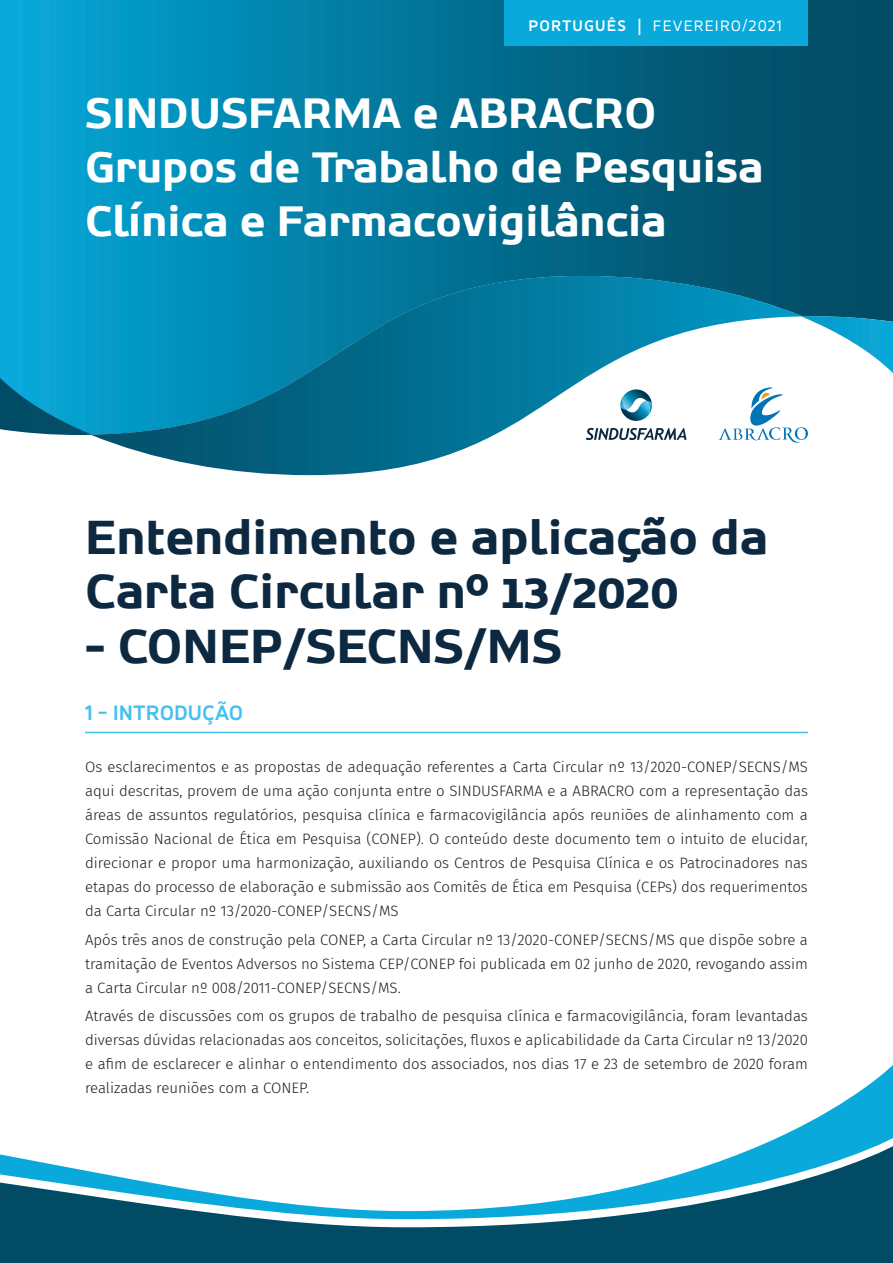
<style>
.page{position:relative;width:893px;height:1263px;background:#fff}
.page>*{position:absolute;margin:0;border:0;box-sizing:border-box;transform-origin:0 0}
.t1{font:700 45.75px/54.8px "Sone";color:#0d2941}
.t2{font:700 40.8px/54.2px "Sone";color:#fff}
.Capitulo{font:700 22.5px "Accord Alternate";color:#42c0f0}
.t3{font:16.5px "Accord Alternate";letter-spacing:.07em;color:#fff}
.Texto{font:300 15px/24px "Fira Sans";color:#1d1d1b;text-align:justify}
.s1{font-weight:700}
</style>
<div class="page">
<div style="left:0;top:1219px;width:893px;height:44px;background:#024b64"></div>
<svg style="left:0;top:1065px;width:893px;height:154px"></svg>
<svg style="left:0;top:0;width:893px;height:276px;background:#02759a"></svg>
<svg style="left:0;top:276px;width:893px;height:199px"></svg>
<div style="left:504px;top:0;width:303px;height:46px;background:#09aadb"></div>
<hr style="left:85px;top:732px;width:723px;height:1px;background:#42c0f0">
<svg style="left:586px;top:428px;width:100px;height:12px"></svg>
<svg style="left:619px;top:388px;width:34px;height:34px"></svg>
<img style="left:622px;top:389px;width:30px;height:20px">
<svg style="left:620px;top:396px;width:6px;height:13px"></svg>
<img style="left:621px;top:401px;width:29px;height:20px">
<svg style="left:718px;top:387px;width:90px;height:56px"></svg>
<p class="t3" style="left:528px;top:16px;width:255px"><span class="s1">PORTUGUÊS |</span> FEVEREIRO/2021</p>
<p class="t2" style="left:85px;top:84px;width:573px">SINDUSFARMA e ABRACRO</p>
<p class="t2" style="left:85px;top:139px;width:680px">Grupos de Trabalho de Pesquisa<br>Clínica e Farmacovigilância</p>
<p class="t1" style="left:85px;top:508px;width:685px">Entendimento e aplicação da<br>Carta Circular nº 13/2020</p>
<p class="t1" style="left:85px;top:618px;width:479px">- CONEP/SECNS/MS</p>
<p class="Capitulo" style="left:85px;top:699px;width:160px">1 - INTRODUÇÃO</p>
<p class="Texto" style="left:85px;top:755px;width:724px">Os esclarecimentos e as propostas de adequação referentes a Carta Circular nº 13/2020-CONEP/SECNS/MS aqui descritas, provem de uma ação conjunta entre o SINDUSFARMA e a ABRACRO com a representação das áreas de assuntos regulatórios, pesquisa clínica e farmacovigilância após reuniões de alinhamento com a Comissão Nacional de Ética em Pesquisa (CONEP). O conteúdo deste documento tem o intuito de elucidar, direcionar e propor uma harmonização, auxiliando os Centros de Pesquisa Clínica e os Patrocinadores nas etapas do processo de elaboração e submissão aos Comitês de Ética em Pesquisa (CEPs) dos requerimentos da Carta Circular nº 13/2020-CONEP/SECNS/MS</p>
<p class="Texto" style="left:85px;top:927px;width:724px">Após três anos de construção pela CONEP, a Carta Circular nº 13/2020-CONEP/SECNS/MS que dispõe sobre a tramitação de Eventos Adversos no Sistema CEP/CONEP foi publicada em 02 junho de 2020, revogando assim a Carta Circular nº 008/2011-CONEP/SECNS/MS.</p>
<p class="Texto" style="left:85px;top:1003px;width:724px">Através de discussões com os grupos de trabalho de pesquisa clínica e farmacovigilância, foram levantadas diversas dúvidas relacionadas aos conceitos, solicitações, fluxos e aplicabilidade da Carta Circular nº 13/2020 e afim de esclarecer e alinhar o entendimento dos associados, nos dias 17 e 23 de setembro de 2020 foram realizadas reuniões com a CONEP.</p>
</div>
